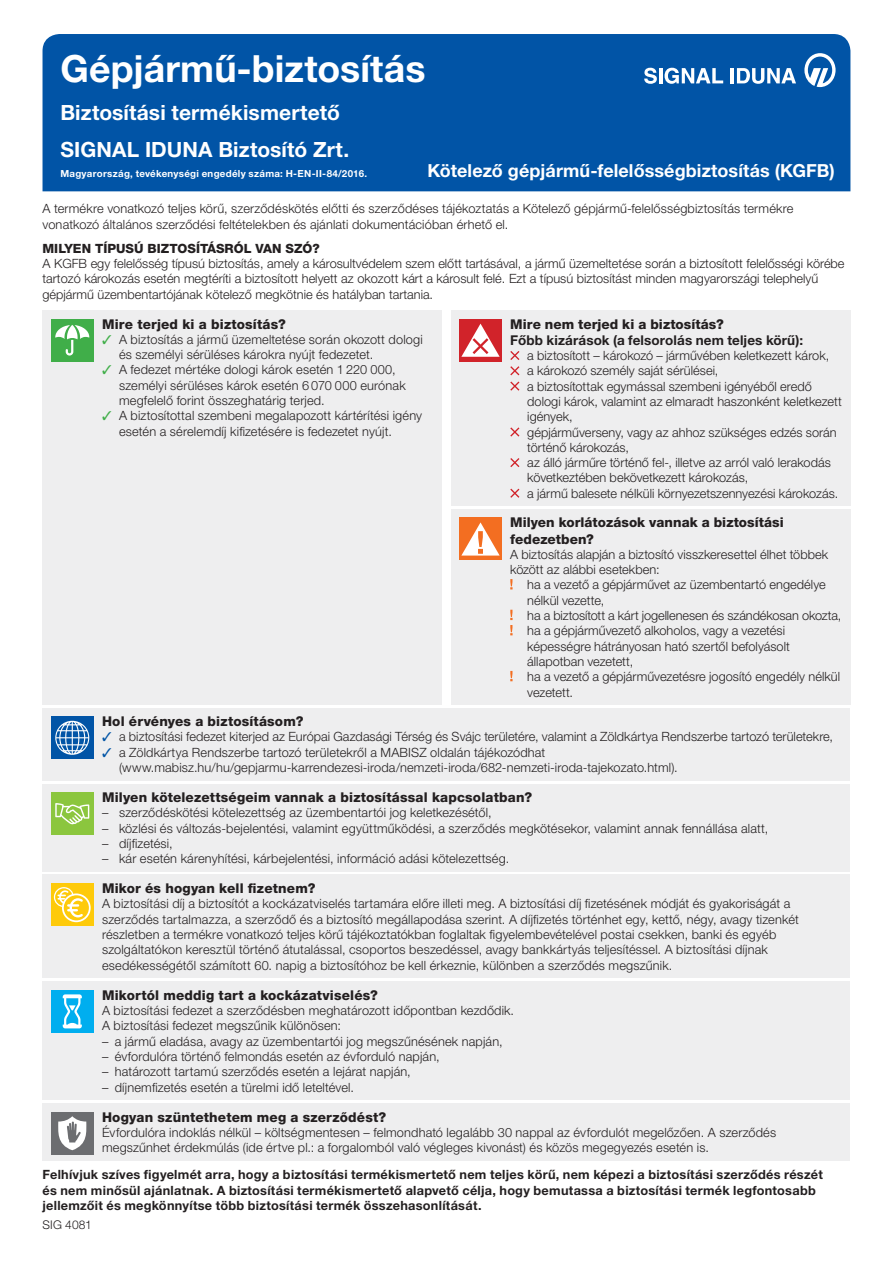
<style>
.page{position:relative;width:893px;height:1263px;background:#fff}
.page>*{position:absolute;margin:0;border:0;box-sizing:border-box;transform-origin:0 0}
.t1{font:700 37.5px "Helvetica Neue LT Std";letter-spacing:.005em;color:#fff}
.t2{font:700 21px "Helvetica Neue LT Std";letter-spacing:.005em;color:#fff}
.t3{font:700 18px "Helvetica Neue LT Std";letter-spacing:.005em;color:#fff}
.t4{font:800 13.5px/16.2px "Helvetica Neue LT Std";letter-spacing:.01em;color:#231f20}
.t5{font:700 13.5px "Helvetica Neue LT Std";letter-spacing:.005em;color:#231f20}
.t6{font:300 12.75px/15.3px "Helvetica Neue LT Std";letter-spacing:.01em;color:#231f20}
.t7{font:700 12.75px/15.3px "Helvetica Neue LT Std";letter-spacing:.02em;color:#231f20}
.t8{font:800 12.75px "Helvetica Neue LT Std";color:#231f20}
.t9{font:300 12px "Helvetica Neue LT Std";letter-spacing:.01em;color:#231f20}
.t10{font:700 9.75px "Helvetica Neue LT Std";letter-spacing:.03em;color:#fff}
.s1{color:#40ae49}
.s2{color:#0154a6}
</style>
<div class="page">
<div style="left:43px;top:784px;width:807px;height:88px;background:#eeeeef"></div>
<div style="left:51px;top:792px;width:43px;height:43px;background:#8bc63e"></div>
<svg style="left:55px;top:803px;width:34px;height:21px"></svg>
<div style="left:43px;top:708px;width:807px;height:72px;background:#eeeeef"></div>
<div style="left:51px;top:716px;width:43px;height:43px;background:#0154a6"></div>
<svg style="left:55px;top:721px;width:34px;height:34px"></svg>
<div style="left:451px;top:509px;width:399px;height:196px;background:#eeeeef"></div>
<svg style="left:510px;top:579px;width:3px;height:10px"></svg>
<svg style="left:510px;top:610px;width:3px;height:25px"></svg>
<svg style="left:510px;top:671px;width:3px;height:10px"></svg>
<div style="left:459px;top:518px;width:43px;height:42px;background:#f36e21"></div>
<svg style="left:461px;top:522px;width:39px;height:33px"></svg>
<div style="left:451px;top:310px;width:399px;height:196px;background:#eeeeef"></div>
<svg style="left:510px;top:351px;width:9px;height:9px"></svg>
<svg style="left:510px;top:366px;width:9px;height:9px"></svg>
<svg style="left:510px;top:381px;width:9px;height:10px"></svg>
<svg style="left:510px;top:427px;width:9px;height:10px"></svg>
<svg style="left:510px;top:458px;width:9px;height:9px"></svg>
<svg style="left:510px;top:489px;width:9px;height:9px"></svg>
<div style="left:459px;top:319px;width:43px;height:42px;background:#d1232a"></div>
<svg style="left:461px;top:324px;width:39px;height:33px"></svg>
<div style="left:43px;top:34px;width:807px;height:157px;background:#0154a6"></div>
<svg style="left:644px;top:68px;width:13px;height:16px"></svg>
<hr style="left:659px;top:68px;width:3px;height:15px;background:#fff">
<svg style="left:664px;top:68px;width:59px;height:16px"></svg>
<hr style="left:730px;top:68px;width:4px;height:15px;background:#fff">
<svg style="left:737px;top:68px;width:59px;height:16px"></svg>
<svg style="left:804px;top:53px;width:32px;height:34px"></svg>
<div style="left:43px;top:875px;width:807px;height:103px;background:#eeeeef"></div>
<div style="left:51px;top:883px;width:43px;height:43px;background:#feca0a"></div>
<svg style="left:54px;top:887px;width:37px;height:35px"></svg>
<div style="left:43px;top:982px;width:807px;height:118px;background:#eeeeef"></div>
<div style="left:51px;top:990px;width:43px;height:43px;background:#00aeef"></div>
<svg style="left:63px;top:994px;width:19px;height:34px"></svg>
<div style="left:43px;top:1103px;width:807px;height:58px;background:#eeeeef"></div>
<div style="left:51px;top:1112px;width:43px;height:42px;background:#6c6d70"></div>
<svg style="left:58px;top:1116px;width:29px;height:34px"></svg>
<div style="left:43px;top:310px;width:399px;height:395px;background:#eeeeef"></div>
<div style="left:51px;top:319px;width:43px;height:42px;background:#40ae49"></div>
<svg style="left:55px;top:325px;width:34px;height:31px"></svg>
<p class="t1" style="left:60px;top:45px;width:367px">Gépjármű-biztosítás</p>
<p class="t2" style="left:60px;top:99px;width:281px">Biztosítási termékismertető</p>
<p class="t2" style="left:60px;top:137px;width:290px">SIGNAL IDUNA Biztosító Zrt.</p>
<p class="t10" style="left:60px;top:168px;width:308px">Magyarország, tevékenységi engedély száma: H-EN-II-84/2016.</p>
<p class="t3" style="left:427px;top:160px;width:409px">Kötelező gépjármű-felelősségbiztosítás (KGFB)</p>
<p class="t6" style="left:43px;top:201px;width:752px">A termékre vonatkozó teljes körű, szerződéskötés előtti és szerződéses tájékoztatás a Kötelező gépjármű-felelősségbiztosítás termékre vonatkozó általános szerződési feltételekben és ajánlati dokumentációban érhető el.</p>
<p class="t8" style="left:43px;top:241px;width:279px">MILYEN TÍPUSÚ BIZTOSÍTÁSRÓL VAN SZÓ?</p>
<p class="t6" style="left:43px;top:256px;width:803px">A KGFB egy felelősség típusú biztosítás, amely a károsultvédelem szem előtt tartásával, a jármű üzemeltetése során a biztosított felelősségi körébe tartozó károkozás esetén megtéríti a biztosított helyett az okozott kárt a károsult felé. Ezt a típusú biztosítást minden magyarországi telephelyű gépjármű üzembentartójának kötelező megkötnie és hatályban tartania.</p>
<p class="t4" style="left:102px;top:316px;width:185px">Mire terjed ki a biztosítás?</p>
<p class="t6" style="left:119px;top:331px;width:305px;text-indent:-17px"><span class="s1">✓</span> A biztosítás a jármű üzemeltetése során okozott dologi és személyi sérüléses károkra nyújt fedezetet.</p>
<p class="t6" style="left:119px;top:362px;width:288px;text-indent:-17px"><span class="s1">✓</span> A fedezet mértéke dologi károk esetén 1 220 000, személyi sérüléses károk esetén 6 070 000 eurónak megfelelő forint összeghatárig terjed.</p>
<p class="t6" style="left:119px;top:408px;width:305px;text-indent:-17px"><span class="s1">✓</span> A biztosítottal szembeni megalapozott kártérítési igény esetén a sérelemdíj kifizetésére is fedezetet nyújt.</p>
<p class="t4" style="left:510px;top:316px;width:215px">Mire nem terjed ki a biztosítás?</p>
<p class="t5" style="left:510px;top:332px;width:294px">Főbb kizárások (a felsorolás nem teljes körű):</p>
<p class="t6" style="left:527px;top:348px;width:303px">a biztosított – károkozó – járművében keletkezett károk,</p>
<p class="t6" style="left:527px;top:363px;width:193px">a károkozó személy saját sérülései,</p>
<p class="t6" style="left:527px;top:378px;width:316px">a biztosítottak egymással szembeni igényéből eredő dologi károk, valamint az elmaradt haszonként keletkezett igények,</p>
<p class="t6" style="left:527px;top:424px;width:311px">gépjárműverseny, vagy az ahhoz szükséges edzés során történő károkozás,</p>
<p class="t6" style="left:527px;top:455px;width:305px">az álló járműre történő fel-, illetve az arról való lerakodás következtében bekövetkezett károkozás,</p>
<p class="t6" style="left:527px;top:485px;width:312px">a jármű balesete nélküli környezetszennyezési károkozás.</p>
<p class="t4" style="left:510px;top:514px;width:275px">Milyen korlátozások vannak a biztosítási fedezetben?</p>
<p class="t6" style="left:510px;top:546px;width:319px">A biztosítás alapján a biztosító visszkeresettel élhet többek között az alábbi esetekben:</p>
<p class="t6" style="left:527px;top:577px;width:300px">ha a vezető a gépjárművet az üzembentartó engedélye nélkül vezette,</p>
<p class="t6" style="left:527px;top:608px;width:316px">ha a biztosított a kárt jogellenesen és szándékosan okozta,</p>
<p class="t6" style="left:527px;top:623px;width:264px">ha a gépjárművezető alkoholos, vagy a vezetési képességre hátrányosan ható szertől befolyásolt állapotban vezetett,</p>
<p class="t6" style="left:527px;top:669px;width:314px">ha a vezető a gépjárművezetésre jogosító engedély nélkül vezetett.</p>
<p class="t4" style="left:102px;top:713px;width:203px">Hol érvényes a biztosításom?</p>
<p class="t6" style="left:102px;top:729px;width:733px"><span class="s2">✓</span> a biztosítási fedezet kiterjed az Európai Gazdasági Térség és Svájc területére, valamint a Zöldkártya Rendszerbe tartozó területekre,</p>
<p class="t6" style="left:119px;top:744px;width:560px;text-indent:-17px"><span class="s2">✓</span> a Zöldkártya Rendszerbe tartozó területekről a MABISZ oldalán tájékozódhat (www.mabisz.hu/hu/gepjarmu-karrendezesi-iroda/nemzeti-iroda/682-nemzeti-iroda-tajekozato.html).</p>
<p class="t4" style="left:102px;top:789px;width:432px">Milyen kötelezettségeim vannak a biztosítással kapcsolatban?</p>
<p class="t6" style="left:102px;top:805px;width:391px">– szerződéskötési kötelezettség az üzembentartói jog keletkezésétől,</p>
<p class="t6" style="left:102px;top:820px;width:668px">– közlési és változás-bejelentési, valamint együttműködési, a szerződés megkötésekor, valamint annak fennállása alatt,</p>
<p class="t6" style="left:102px;top:835px;width:72px">– díjfizetési,</p>
<p class="t6" style="left:102px;top:851px;width:409px">– kár esetén kárenyhítési, kárbejelentési, információ adási kötelezettség.</p>
<p class="t4" style="left:102px;top:880px;width:215px">Mikor és hogyan kell fizetnem?</p>
<p class="t6" style="left:102px;top:896px;width:698px">A biztosítási díj a biztosítót a kockázatviselés tartamára előre illeti meg. A biztosítási díj fizetésének módját és gyakoriságát a szerződés tartalmazza, a szerződő és a biztosító megállapodása szerint. A díjfizetés történhet egy, kettő, négy, avagy tizenkét részletben a termékre vonatkozó teljes körű tájékoztatókban foglaltak figyelembevételével postai csekken, banki és egyéb szolgáltatókon keresztül történő átutalással, csoportos beszedéssel, avagy bankkártyás teljesítéssel. A biztosítási díjnak esedékességétől számított 60. napig a biztosítóhoz be kell érkeznie, különben a szerződés megszűnik.</p>
<p class="t4" style="left:102px;top:987px;width:277px">Mikortól meddig tart a kockázatviselés?</p>
<p class="t6" style="left:102px;top:1003px;width:414px">A biztosítási fedezet a szerződésben meghatározott időpontban kezdődik.</p>
<p class="t6" style="left:102px;top:1018px;width:241px">A biztosítási fedezet megszűnik különösen:</p>
<p class="t6" style="left:102px;top:1033px;width:402px">– a jármű eladása, avagy az üzembentartói jog megszűnésének napján,</p>
<p class="t6" style="left:102px;top:1048px;width:339px">– évfordulóra történő felmondás esetén az évforduló napján,</p>
<p class="t6" style="left:102px;top:1064px;width:310px">– határozott tartamú szerződés esetén a lejárat napján,</p>
<p class="t6" style="left:102px;top:1079px;width:253px">– díjnemfizetés esetén a türelmi idő leteltével.</p>
<p class="t4" style="left:102px;top:1109px;width:286px">Hogyan szüntethetem meg a szerződést?</p>
<p class="t6" style="left:102px;top:1124px;width:676px">Évfordulóra indoklás nélkül – költségmentesen – felmondható legalább 30 nappal az évfordulót megelőzően. A szerződés megszűnhet érdekmúlás (ide értve pl.: a forgalomból való végleges kivonást) és közös megegyezés esetén is.</p>
<p class="t7" style="left:43px;top:1167px;width:782px">Felhívjuk szíves figyelmét arra, hogy a biztosítási termékismertető nem teljes körű, nem képezi a biztosítási szerződés részét és nem minősül ajánlatnak. A biztosítási termékismertető alapvető célja, hogy bemutassa a biztosítási termék legfontosabb jellemzőit és megkönnyítse több biztosítási termék összehasonlítását.</p>
<p class="t9" style="left:43px;top:1217px;width:51px">SIG 4081</p>
</div>
